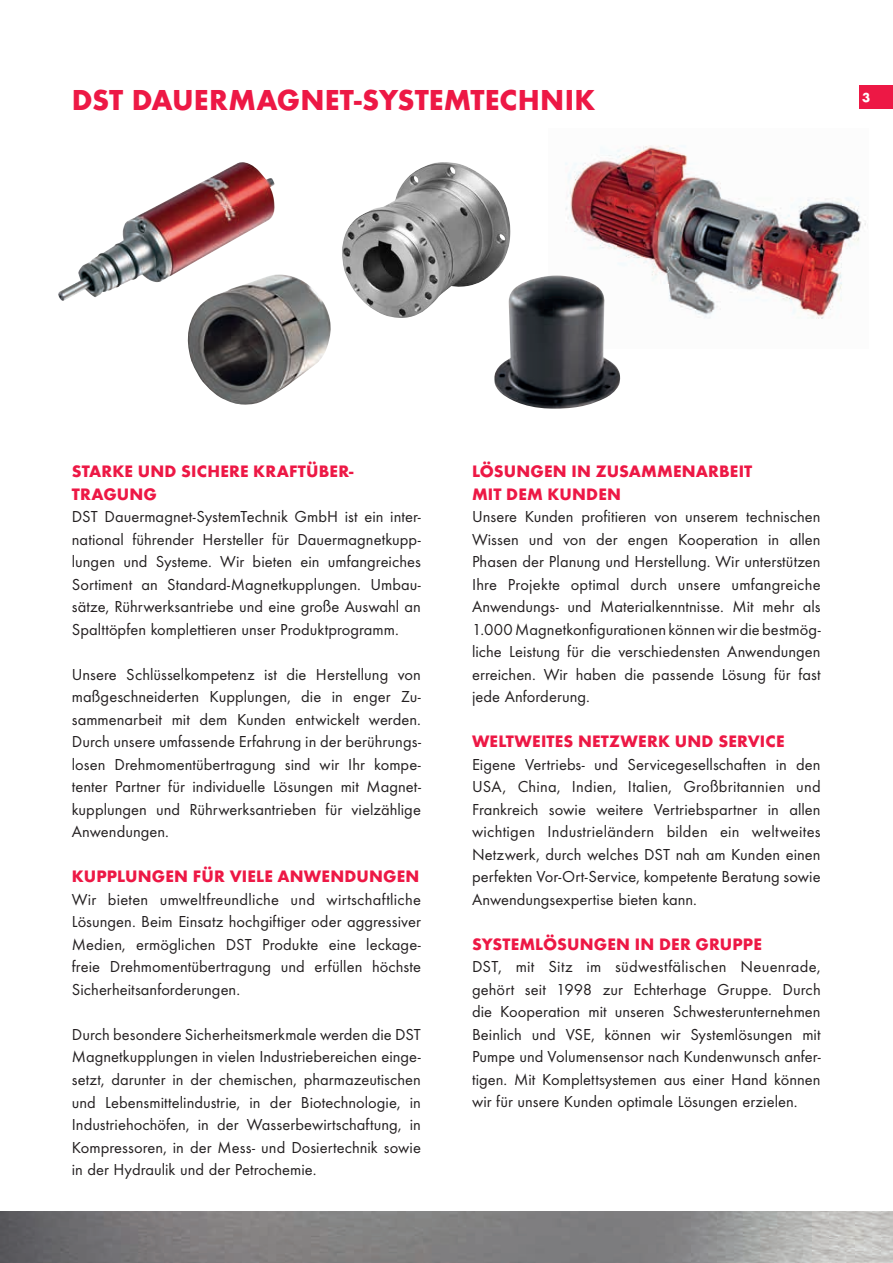
<style>
.page{position:relative;width:893px;height:1263px;background:#fff}
.page>*{position:absolute;margin:0;border:0;box-sizing:border-box;transform-origin:0 0}
.t1{font:800 30px "Function";letter-spacing:.005em;color:#ed1845}
.t2{font:800 17.25px/22.5px "Function";letter-spacing:.01em;color:#ed1845}
.t3{font:16.5px/22.5px "Function";letter-spacing:.005em;color:#231f20;text-align:justify}
.t4{font:800 13.5px "Function";color:#fff}
</style>
<div class="page">
<div style="left:859px;top:85px;width:34px;height:24px;background:#ed1845"></div>
<img style="left:0;top:1212px;width:893px;height:51px">
<img style="left:565px;top:145px;width:301px;height:174px">
<img style="left:494px;top:275px;width:126px;height:134px">
<img style="left:342px;top:162px;width:168px;height:157px">
<img style="left:58px;top:162px;width:217px;height:139px">
<img style="left:187px;top:274px;width:144px;height:131px">
<h1 class="t1" style="left:72px;top:82px;width:525px">DST DAUERMAGNET-SYSTEMTECHNIK</h1>
<p class="t4" style="left:862px;top:89px;width:10px">3</p>
<p class="t2" style="left:72px;top:460px;width:283px">STARKE UND SICHERE KRAFTÜBER-<br>TRAGUNG</p>
<p class="t3" style="left:72px;top:506px;width:351px">DST Dauermagnet-SystemTechnik GmbH ist ein inter&shy;national führender Hersteller für Dauermagnetkupp&shy;lungen und Systeme. Wir bieten ein umfangreiches Sortiment an Standard-Magnetkupplungen. Umbau&shy;sätze, Rührwerksantriebe und eine große Auswahl an Spalttöpfen komplettieren unser Produktprogramm.</p>
<p class="t3" style="left:72px;top:663px;width:351px">Unsere Schlüsselkompetenz ist die Herstellung von maßgeschneiderten Kupplungen, die in enger Zu&shy;sammenarbeit mit dem Kunden entwickelt werden.<br>Durch unsere umfassende Erfahrung in der berührungs&shy;losen Drehmomentübertragung sind wir Ihr kompe&shy;tenter Partner für individuelle Lösungen mit Magnet&shy;kupplungen und Rührwerksantrieben für vielzählige Anwendungen.</p>
<p class="t2" style="left:72px;top:865px;width:349px">KUPPLUNGEN FÜR VIELE ANWENDUNGEN</p>
<p class="t3" style="left:72px;top:888px;width:351px">Wir bieten umweltfreundliche und wirtschaftliche Lösungen. Beim Einsatz hochgiftiger oder aggressiver Medien, ermöglichen DST Produkte eine leckage&shy;freie Drehmomentübertragung und erfüllen höchste Sicherheitsanforderungen.</p>
<p class="t3" style="left:72px;top:1023px;width:351px">Durch besondere Sicherheitsmerkmale werden die DST Magnetkupplungen in vielen Industriebereichen einge&shy;setzt, darunter in der chemischen, pharmazeutischen und Lebensmittelindustrie, in der Biotechnologie, in Industriehochöfen, in der Wasserbewirtschaftung, in Kompressoren, in der Mess- und Dosiertechnik sowie in der Hydraulik und der Petrochemie.</p>
<p class="t2" style="left:472px;top:460px;width:282px">LÖSUNGEN IN ZUSAMMENARBEIT<br>MIT DEM KUNDEN</p>
<p class="t3" style="left:472px;top:506px;width:350px">Unsere Kunden profitieren von unserem technischen Wissen und von der engen Kooperation in allen Phasen der Planung und Herstellung. Wir unterstützen Ihre Projekte optimal durch unsere umfangreiche Anwendungs- und Materialkenntnisse. Mit mehr als 1.000 Magnetkonfigurationen können wir die bestmög&shy;liche Leistung für die verschiedensten Anwendungen erreichen. Wir haben die passende Lösung für fast jede Anforderung.</p>
<p class="t2" style="left:472px;top:730px;width:314px">WELTWEITES NETZWERK UND SERVICE</p>
<p class="t3" style="left:472px;top:753px;width:350px">Eigene Vertriebs- und Servicegesellschaften in den USA, China, Indien, Italien, Großbritannien und Frankreich sowie weitere Vertriebspartner in allen wichtigen Industrieländern bilden ein weltweites Netzwerk, durch welches DST nah am Kunden einen perfekten Vor-Ort-Service, kompetente Beratung sowie Anwendungsexpertise bieten kann.</p>
<p class="t2" style="left:472px;top:933px;width:291px">SYSTEMLÖSUNGEN IN DER GRUPPE</p>
<p class="t3" style="left:472px;top:956px;width:350px">DST, mit Sitz im südwestfälischen Neuenrade, gehört seit 1998 zur Echterhage Gruppe. Durch die Kooperation mit unseren Schwesterunternehmen Beinlich und VSE, können wir Systemlösungen mit Pumpe und Volumensensor nach Kundenwunsch anfer&shy;tigen. Mit Komplettsystemen aus einer Hand können wir für unsere Kunden optimale Lösungen erzielen.</p>
</div>
